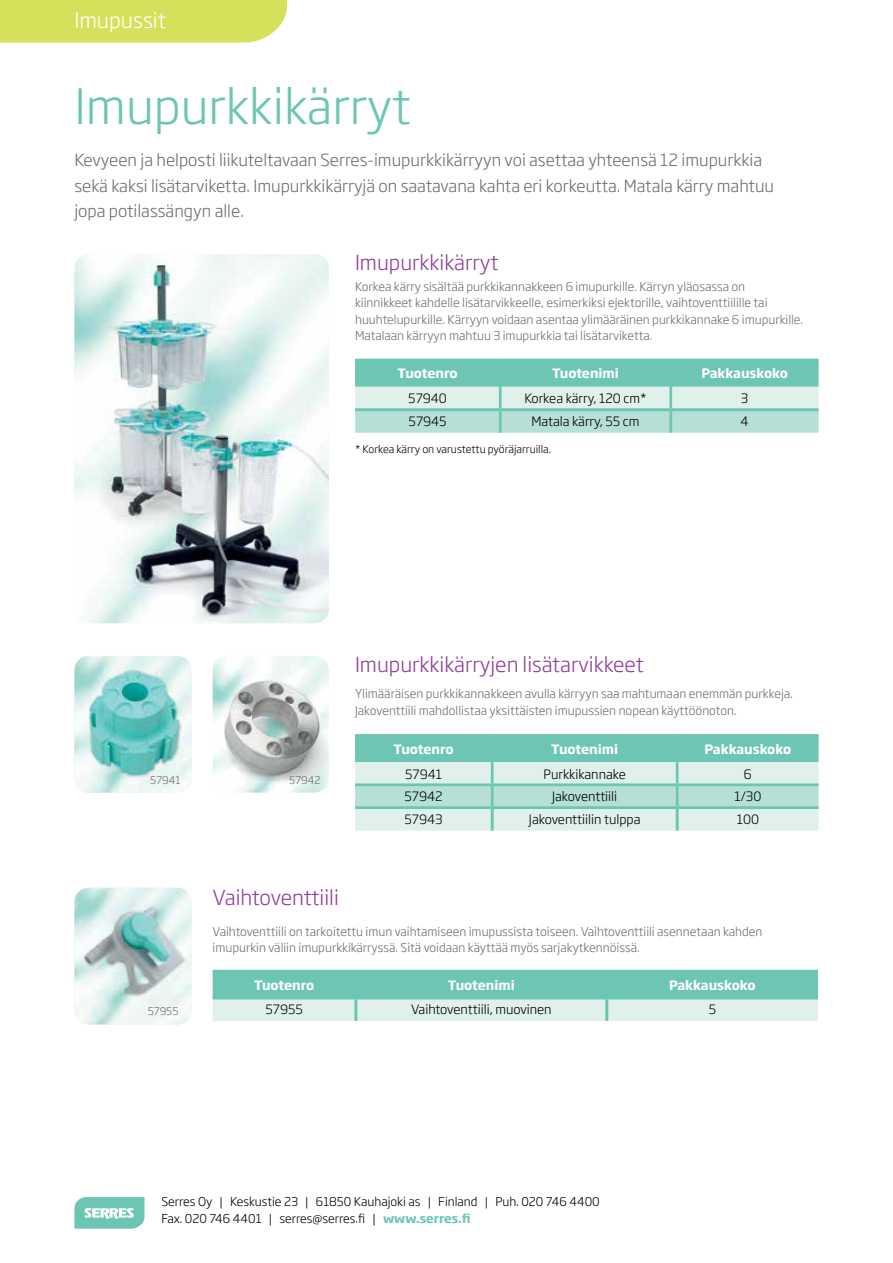
<style>
.page{position:relative;width:893px;height:1263px;background:#fff}
.page>*{position:absolute;margin:0;border:0;box-sizing:border-box;transform-origin:0 0}
.t1{font:300 48px "Soho Gothic Std";color:#6cc6b3}
.t2{font:300 21px "Soho Gothic Std";color:#fff}
.t3{font:300 20.4px "Soho Gothic Std";color:#903f98}
.t4{font:300 16.5px/25.5px "Soho Gothic Std";color:#6d6e71}
.t5{font:300 12.75px "Soho Gothic Std";color:#000}
.t6{font:700 12.75px "Soho Gothic Std";color:#fff}
.t7{font:300 12px/16.5px "Soho Gothic Std";color:#6d6e71}
.t8{font:300 12px/16.5px "Soho Gothic Std";color:#000}
.t9{font:300 10.5px "Soho Gothic Std";color:#000}
.t10{font:300 10.5px "Soho Gothic Std";color:#6d6e71}
.s1{font-weight:700;color:#6cc6b3}
</style>
<div class="page">
<svg style="left:74px;top:1197px;width:70px;height:32px;background:#88d0c1"></svg>
<img style="left:74px;top:656px;width:118px;height:137px">
<img style="left:74px;top:888px;width:118px;height:136px">
<svg style="left:355px;top:361px;width:464px;height:72px;background:#a7dbcf"></svg>
<hr style="left:355px;top:359px;width:145px;height:2px;background:#6cc6b3">
<hr style="left:500px;top:359px;width:171px;height:2px;background:#6cc6b3">
<hr style="left:499px;top:361px;width:3px;height:26px;background:#6cc6b3">
<hr style="left:671px;top:359px;width:148px;height:2px;background:#6cc6b3">
<hr style="left:669px;top:361px;width:3px;height:26px;background:#6cc6b3">
<hr style="left:499px;top:387px;width:3px;height:21px;background:#6cc6b3">
<hr style="left:669px;top:387px;width:3px;height:21px;background:#6cc6b3">
<hr style="left:355px;top:408px;width:145px;height:3px;background:#6cc6b3">
<hr style="left:500px;top:408px;width:171px;height:3px;background:#6cc6b3">
<hr style="left:671px;top:408px;width:148px;height:3px;background:#6cc6b3">
<hr style="left:499px;top:411px;width:3px;height:22px;background:#6cc6b3">
<hr style="left:669px;top:411px;width:3px;height:22px;background:#6cc6b3">
<img style="left:74px;top:254px;width:255px;height:369px">
<svg style="left:355px;top:737px;width:464px;height:94px;background:#b5e0d6"></svg>
<hr style="left:491px;top:762px;width:3px;height:21px;background:#6cc6b3">
<hr style="left:676px;top:762px;width:2px;height:21px;background:#6cc6b3">
<hr style="left:355px;top:783px;width:137px;height:3px;background:#6cc6b3">
<hr style="left:492px;top:783px;width:185px;height:3px;background:#6cc6b3">
<hr style="left:491px;top:786px;width:3px;height:20px;background:#6cc6b3">
<hr style="left:677px;top:783px;width:142px;height:3px;background:#6cc6b3">
<hr style="left:676px;top:786px;width:2px;height:20px;background:#6cc6b3">
<hr style="left:355px;top:734px;width:137px;height:3px;background:#6cc6b3">
<hr style="left:492px;top:734px;width:185px;height:3px;background:#6cc6b3">
<hr style="left:491px;top:737px;width:3px;height:25px;background:#6cc6b3">
<hr style="left:677px;top:734px;width:142px;height:3px;background:#6cc6b3">
<hr style="left:676px;top:737px;width:2px;height:25px;background:#6cc6b3">
<hr style="left:355px;top:806px;width:137px;height:3px;background:#6cc6b3">
<hr style="left:492px;top:806px;width:185px;height:3px;background:#6cc6b3">
<hr style="left:677px;top:806px;width:142px;height:3px;background:#6cc6b3">
<hr style="left:491px;top:809px;width:3px;height:22px;background:#6cc6b3">
<hr style="left:676px;top:809px;width:3px;height:22px;background:#6cc6b3">
<svg style="left:213px;top:972px;width:605px;height:49px;background:#a2dacd"></svg>
<hr style="left:213px;top:970px;width:143px;height:2px;background:#6cc6b3">
<hr style="left:356px;top:970px;width:251px;height:2px;background:#6cc6b3">
<hr style="left:355px;top:972px;width:2px;height:24px;background:#6cc6b3">
<hr style="left:607px;top:970px;width:211px;height:2px;background:#6cc6b3">
<hr style="left:605px;top:972px;width:3px;height:24px;background:#6cc6b3">
<hr style="left:213px;top:996px;width:143px;height:3px;background:#6cc6b3">
<hr style="left:356px;top:996px;width:251px;height:3px;background:#6cc6b3">
<hr style="left:354px;top:999px;width:3px;height:22px;background:#6cc6b3">
<hr style="left:607px;top:996px;width:211px;height:3px;background:#6cc6b3">
<hr style="left:605px;top:999px;width:3px;height:22px;background:#6cc6b3">
<img style="left:213px;top:656px;width:116px;height:137px">
<div style="left:0;top:0;width:287px;height:43px;background:#d5e05b"></div>
<h2 class="t2" style="left:74px;top:7px;width:93px">Imupussit</h2>
<h1 class="t1" style="left:74px;top:76px;width:338px">Imupurkkikärryt</h1>
<h3 class="t4" style="left:74px;top:148px;width:701px">Kevyeen ja helposti liikuteltavaan Serres-imupurkkikärryyn voi asettaa yhteensä 12 imupurkkia sekä kaksi lisätarviketta. Imupurkkikärryjä on saatavana kahta eri korkeutta. Matala kärry mahtuu jopa potilassängyn alle.</h3>
<h3 class="t3" style="left:355px;top:250px;width:145px">Imupurkkikärryt</h3>
<p class="t7" style="left:355px;top:278px;width:450px">Korkea kärry sisältää purkkikannakkeen 6 imupurkille. Kärryn yläosassa on kiinnikkeet kahdelle lisätarvikkeelle, esimerkiksi ejektorille, vaihtoventtiilille tai huuhtelupurkille. Kärryyn voidaan asentaa ylimääräinen purkkikannake 6 imupurkille.<br>Matalaan kärryyn mahtuu 3 imupurkkia tai lisätarviketta.</p>
<p class="t6" style="left:398px;top:365px;width:62px">Tuotenro</p>
<p class="t6" style="left:552px;top:365px;width:68px">Tuotenimi</p>
<p class="t6" style="left:701px;top:365px;width:88px">Pakkauskoko</p>
<p class="t5" style="left:408px;top:390px;width:40px">57940</p>
<p class="t5" style="left:524px;top:390px;width:124px">Korkea kärry, 120 cm*</p>
<p class="t5" style="left:741px;top:390px;width:9px">3</p>
<p class="t5" style="left:409px;top:413px;width:40px">57945</p>
<p class="t5" style="left:531px;top:413px;width:109px">Matala kärry, 55 cm</p>
<p class="t5" style="left:741px;top:413px;width:10px">4</p>
<p class="t9" style="left:355px;top:442px;width:197px">* Korkea kärry on varustettu pyöräjarruilla.</p>
<h3 class="t3" style="left:355px;top:652px;width:290px">Imupurkkikärryjen lisätarvikkeet</h3>
<p class="t10" style="left:150px;top:774px;width:32px">57941</p>
<p class="t10" style="left:289px;top:774px;width:33px">57942</p>
<p class="t7" style="left:355px;top:686px;width:439px">Ylimääräisen purkkikannakkeen avulla kärryyn saa mahtumaan enemmän purkkeja.<br>Jakoventtiili mahdollistaa yksittäisten imupussien nopean käyttöönoton.</p>
<p class="t6" style="left:394px;top:741px;width:62px">Tuotenro</p>
<p class="t6" style="left:551px;top:741px;width:68px">Tuotenimi</p>
<p class="t6" style="left:704px;top:741px;width:88px">Pakkauskoko</p>
<p class="t5" style="left:405px;top:766px;width:39px">57941</p>
<p class="t5" style="left:543px;top:766px;width:84px">Purkkikannake</p>
<p class="t5" style="left:744px;top:766px;width:9px">6</p>
<p class="t5" style="left:405px;top:788px;width:40px">57942</p>
<p class="t5" style="left:552px;top:788px;width:67px">Jakoventtiili</p>
<p class="t5" style="left:734px;top:788px;width:28px">1/30</p>
<p class="t5" style="left:405px;top:811px;width:40px">57943</p>
<p class="t5" style="left:529px;top:811px;width:113px">Jakoventtiilin tulppa</p>
<p class="t5" style="left:737px;top:811px;width:24px">100</p>
<h3 class="t3" style="left:213px;top:884px;width:128px">Vaihtoventtiili</h3>
<p class="t10" style="left:148px;top:1004px;width:32px">57955</p>
<p class="t7" style="left:213px;top:923px;width:551px">Vaihtoventtiili on tarkoitettu imun vaihtamiseen imupussista toiseen. Vaihtoventtiili asennetaan kahden imupurkin väliin imupurkkikärryssä. Sitä voidaan käyttää myös sarjakytkennöissä.</p>
<p class="t6" style="left:254px;top:976px;width:62px">Tuotenro</p>
<p class="t6" style="left:448px;top:976px;width:68px">Tuotenimi</p>
<p class="t6" style="left:669px;top:976px;width:88px">Pakkauskoko</p>
<p class="t5" style="left:266px;top:1002px;width:39px">57955</p>
<p class="t5" style="left:411px;top:1002px;width:142px">Vaihtoventtiili, muovinen</p>
<p class="t5" style="left:709px;top:1002px;width:9px">5</p>
<p class="t8" style="left:161px;top:1194px;width:440px">Serres Oy | Keskustie 23 | 61850 Kauhajoki as | Finland | Puh. 020 746 4400<br>Fax. 020 746 4401 | serres@serres.fi | <span class="s1">www.serres.fi</span></p>
</div>
